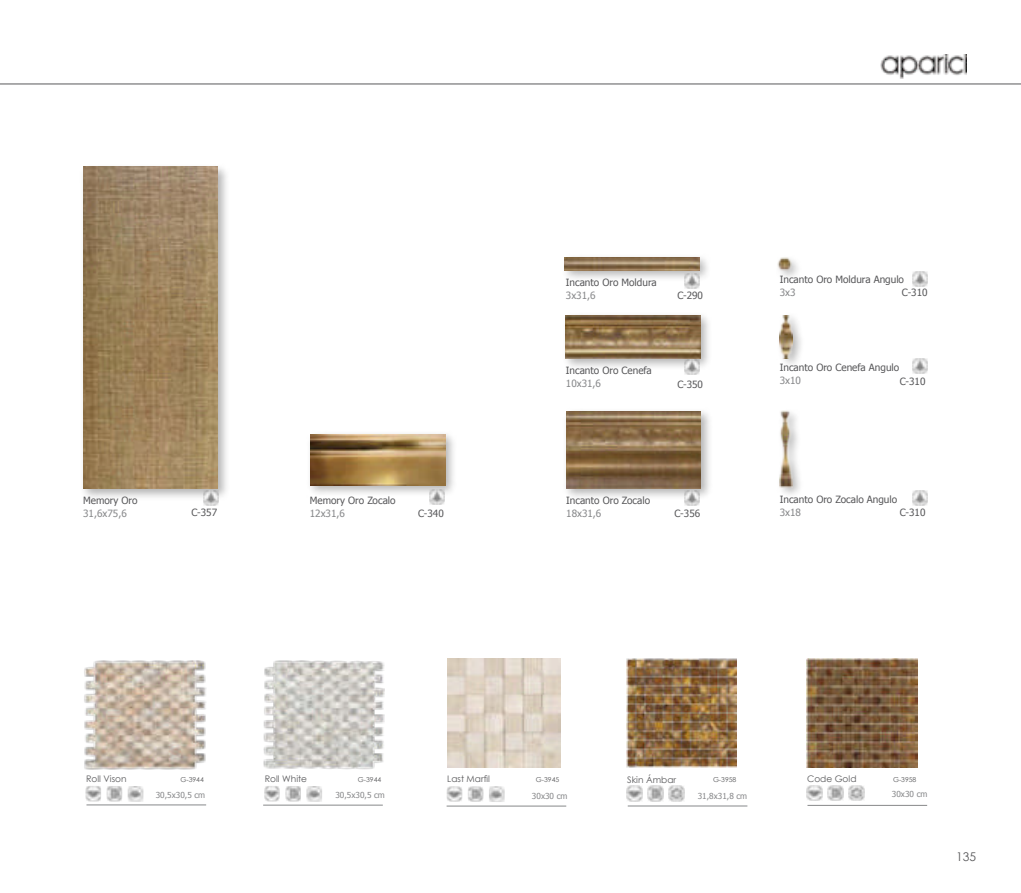
<style>
.page{position:relative;width:1021px;height:893px;background:#fff}
.page>*{position:absolute;margin:0;border:0;box-sizing:border-box;transform-origin:0 0}
.t1{font:12px "Century Gothic";color:#58585a}
.t2{font:10.05px "Tahoma";color:#58585a}
.t3{font:10.05px "Tahoma";color:#87888a}
.t4{font:9px "Century Gothic";color:#58585a}
.t5{font:8.25px "Tahoma";color:#87888a}
.t6{font:6.9px "Century Gothic";color:#58585a}
</style>
<div class="page">
<div style="left:562px;top:407px;width:151px;height:93px;background:#000;opacity:.3"></div>
<img style="left:566px;top:411px;width:134px;height:77px">
<div style="left:776px;top:408px;width:27px;height:90px;background:#000;opacity:.3"></div>
<img style="left:779px;top:411px;width:13px;height:76px">
<div style="left:561px;top:253px;width:150px;height:30px;background:#000;opacity:.3"></div>
<img style="left:565px;top:257px;width:134px;height:13px">
<div style="left:775px;top:255px;width:26px;height:26px;background:#000;opacity:.3"></div>
<img style="left:777px;top:257px;width:14px;height:13px">
<div style="left:562px;top:312px;width:150px;height:59px;background:#000;opacity:.3"></div>
<img style="left:566px;top:316px;width:134px;height:42px">
<div style="left:775px;top:312px;width:29px;height:58px;background:#000;opacity:.3"></div>
<img style="left:779px;top:316px;width:13px;height:42px">
<div style="left:79px;top:163px;width:151px;height:338px;background:#000;opacity:.3"></div>
<img style="left:83px;top:167px;width:134px;height:321px">
<img style="left:203px;top:491px;width:15px;height:15px">
<div style="left:306px;top:430px;width:151px;height:68px;background:#000;opacity:.3"></div>
<img style="left:310px;top:434px;width:135px;height:51px">
<img style="left:429px;top:490px;width:15px;height:15px">
<img style="left:684px;top:274px;width:15px;height:14px">
<img style="left:912px;top:271px;width:15px;height:15px">
<img style="left:684px;top:360px;width:15px;height:14px">
<img style="left:912px;top:359px;width:15px;height:14px">
<img style="left:684px;top:490px;width:15px;height:15px">
<img style="left:912px;top:490px;width:15px;height:15px">
<hr style="left:0;top:84px;width:1020px;height:1px;background:#58585a">
<img style="left:627px;top:658px;width:109px;height:110px">
<hr style="left:627px;top:806px;width:120px;height:1px;background:#87888a">
<img style="left:626px;top:786px;width:16px;height:15px">
<img style="left:647px;top:786px;width:16px;height:15px">
<img style="left:669px;top:786px;width:15px;height:15px">
<img style="left:84px;top:660px;width:122px;height:110px">
<hr style="left:86px;top:805px;width:120px;height:1px;background:#87888a">
<img style="left:85px;top:786px;width:16px;height:16px">
<img style="left:106px;top:786px;width:16px;height:16px">
<img style="left:128px;top:786px;width:15px;height:16px">
<hr style="left:263px;top:805px;width:120px;height:1px;background:#87888a">
<img style="left:263px;top:660px;width:121px;height:109px">
<img style="left:264px;top:786px;width:16px;height:16px">
<img style="left:285px;top:786px;width:16px;height:16px">
<img style="left:306px;top:786px;width:16px;height:16px">
<hr style="left:446px;top:806px;width:120px;height:1px;background:#87888a">
<img style="left:447px;top:658px;width:113px;height:109px">
<img style="left:446px;top:786px;width:16px;height:16px">
<img style="left:468px;top:786px;width:15px;height:16px">
<img style="left:489px;top:786px;width:15px;height:16px">
<img style="left:806px;top:658px;width:111px;height:110px">
<hr style="left:807px;top:805px;width:120px;height:1px;background:#87888a">
<img style="left:806px;top:785px;width:16px;height:16px">
<img style="left:827px;top:785px;width:16px;height:16px">
<img style="left:848px;top:785px;width:16px;height:16px">
<img style="left:880px;top:54px;width:86px;height:24px">
<p class="t2" style="left:83px;top:494px;width:56px">Memory Oro</p>
<p class="t3" style="left:83px;top:507px;width:45px">31,6x75,6</p>
<p class="t2" style="left:191px;top:506px;width:27px">C-357</p>
<p class="t2" style="left:310px;top:494px;width:87px">Memory Oro Zocalo</p>
<p class="t3" style="left:310px;top:507px;width:37px">12x31,6</p>
<p class="t2" style="left:418px;top:507px;width:27px">C-340</p>
<p class="t2" style="left:566px;top:276px;width:92px">Incanto Oro Moldura</p>
<p class="t3" style="left:566px;top:289px;width:31px">3x31,6</p>
<p class="t2" style="left:677px;top:289px;width:27px">C-290</p>
<p class="t2" style="left:779px;top:273px;width:126px">Incanto Oro Moldura Angulo</p>
<p class="t3" style="left:779px;top:286px;width:17px">3x3</p>
<p class="t2" style="left:901px;top:286px;width:27px">C-310</p>
<p class="t2" style="left:566px;top:364px;width:87px">Incanto Oro Cenefa</p>
<p class="t3" style="left:566px;top:377px;width:37px">10x31,6</p>
<p class="t2" style="left:677px;top:377px;width:27px">C-350</p>
<p class="t2" style="left:779px;top:361px;width:121px">Incanto Oro Cenefa Angulo</p>
<p class="t3" style="left:779px;top:374px;width:23px">3x10</p>
<p class="t2" style="left:899px;top:374px;width:27px">C-310</p>
<p class="t2" style="left:566px;top:494px;width:85px">Incanto Oro Zocalo</p>
<p class="t3" style="left:566px;top:507px;width:37px">18x31,6</p>
<p class="t2" style="left:674px;top:507px;width:27px">C-356</p>
<p class="t2" style="left:779px;top:493px;width:119px">Incanto Oro Zocalo Angulo</p>
<p class="t3" style="left:779px;top:506px;width:23px">3x18</p>
<p class="t2" style="left:899px;top:506px;width:27px">C-310</p>
<p class="t4" style="left:86px;top:773px;width:42px">Roll Vison</p>
<p class="t6" style="left:180px;top:775px;width:25px">G-3944</p>
<p class="t5" style="left:156px;top:790px;width:51px">30,5x30,5 cm</p>
<p class="t4" style="left:265px;top:773px;width:44px">Roll White</p>
<p class="t6" style="left:358px;top:775px;width:25px">G-3944</p>
<p class="t5" style="left:335px;top:790px;width:51px">30,5x30,5 cm</p>
<p class="t4" style="left:447px;top:773px;width:44px">Last Marfil</p>
<p class="t6" style="left:536px;top:775px;width:25px">G-3945</p>
<p class="t5" style="left:532px;top:791px;width:37px">30x30 cm</p>
<p class="t4" style="left:627px;top:774px;width:50px">Skin Ámbar</p>
<p class="t6" style="left:713px;top:776px;width:25px">G-3958</p>
<p class="t5" style="left:697px;top:791px;width:51px">31,8x31,8 cm</p>
<p class="t4" style="left:807px;top:774px;width:51px">Code Gold</p>
<p class="t6" style="left:893px;top:776px;width:25px">G-3958</p>
<p class="t5" style="left:892px;top:789px;width:37px">30x30 cm</p>
<p class="t1" style="left:956px;top:849px;width:21px">135</p>
</div>
